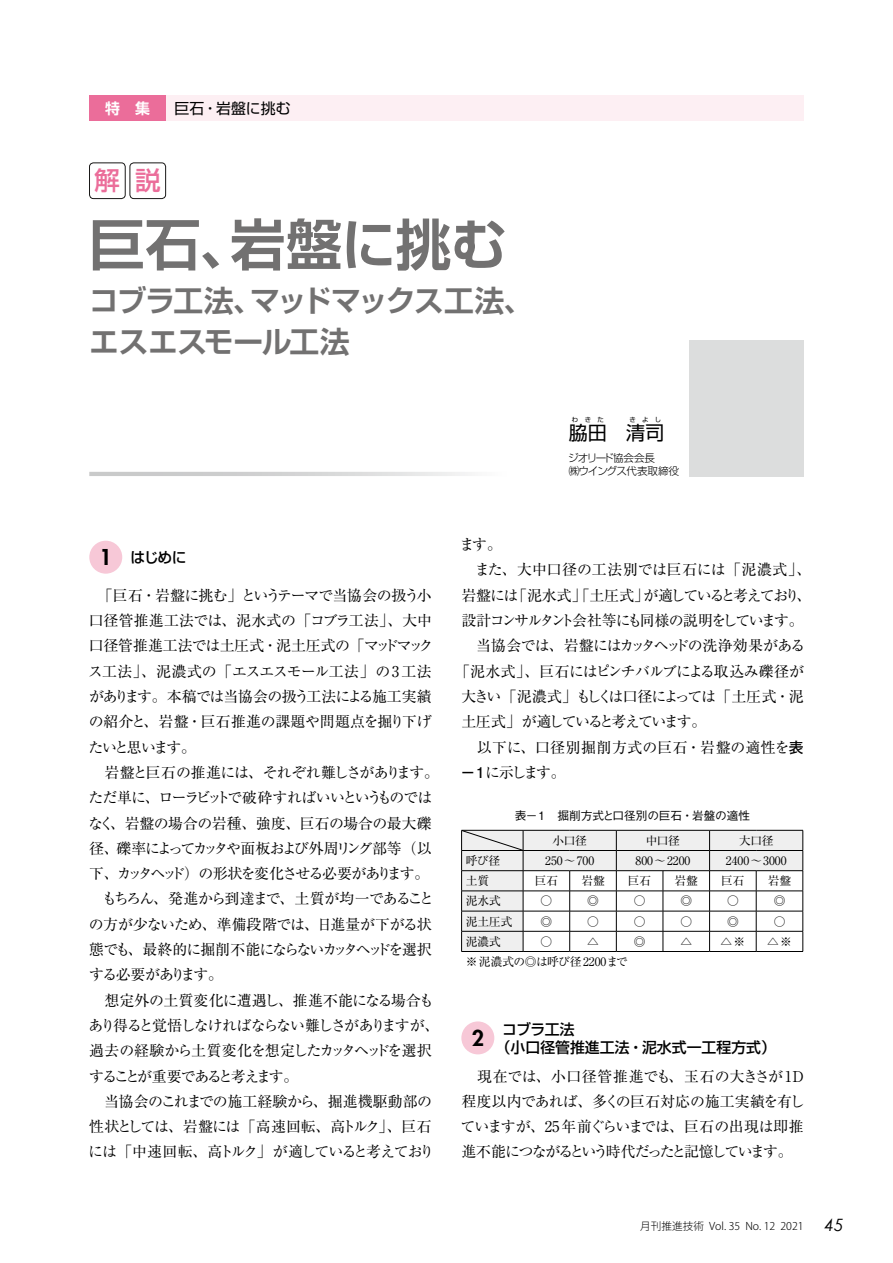
<style>
.page{position:relative;width:893px;height:1263px;background:#fff}
.page>*{position:absolute;margin:0;border:0;box-sizing:border-box;transform-origin:0 0}
.t1{font:700 55.35px "Shin Go De";letter-spacing:.005em;color:#727171}
.t2{font:700 29.7px/40.3px "Shin Go De";letter-spacing:-.045em;color:#727171}
.t3{font:500 25.5px "Shin Go Pro";color:#eb6d9a}
.t4{font:19.2px "Shin Go Pro";color:#000}
.t5{font:14.85px/25.3px "Ryumin Pro";letter-spacing:-.06em;color:#000}
.t6{font:500 14.85px/18px "Shin Go Pro";color:#000}
.t7{font:14.85px "Ryumin Pro";letter-spacing:-.09em;color:#000}
.t8{font:14.85px "Ryumin Pro";letter-spacing:-.12em;color:#000}
.t9{font:14.85px "Ryumin Pro";letter-spacing:-.115em;color:#000}
.t10{font:14.85px "Ryumin Pro";letter-spacing:.005em;color:#000}
.t11{font:14.85px "Ryumin Pro";letter-spacing:.04em;color:#000}
.t12{font:14.85px "Ryumin Pro";letter-spacing:-.135em;color:#000}
.t13{font:14.85px "Shin Go Pro";color:#000}
.t14{font:700 14.85px "Shin Go De";color:#fff}
.t15{font:11.7px "Ryumin Pro";color:#000}
.t16{font:500 11.7px "Gothic BBB Pro";color:#000}
.t17{font:300 10.65px "Koz Go Pr 6 N";color:#000}
.t18{font:300 10.65px/12.8px "Shin Go Pro";letter-spacing:-.06em;color:#000}
.t19{font:6.45px "Shin Go Pro";letter-spacing:1em;color:#000}
.s1{font-family:"Futura";font-weight:800;font-size:21.3px}
.s2{font-family:"Futo Go B101 Pro";font-weight:700}
.s3{font-family:"Century Gothic";font-weight:400;font-style:italic;font-size:16.95px}
</style>
<div class="page">
<div style="left:89px;top:541px;width:33px;height:33px;background:#f7c8d7;border-radius:50%"></div>
<div style="left:461px;top:1021px;width:33px;height:33px;background:#f7c8d7;border-radius:50%"></div>
<div style="left:89px;top:163px;width:36px;height:36px;border:1px solid #191817;border-radius:4px"></div>
<div style="left:130px;top:163px;width:36px;height:36px;border:1px solid #191817;border-radius:4px"></div>
<svg style="left:89px;top:472px;width:379px;height:4px;background:#d5d6d6"></svg>
<div style="left:689px;top:340px;width:115px;height:136px;background:#dcdddd"></div>
<div style="left:89px;top:96px;width:715px;height:25px;background:#fdeff3"></div>
<div style="left:89px;top:96px;width:77px;height:25px;background:#eb6d9a"></div>
<hr style="left:461px;top:951px;width:62px;height:1px;background:#000">
<hr style="left:523px;top:951px;width:47px;height:1px;background:#000">
<hr style="left:570px;top:951px;width:46px;height:1px;background:#000">
<hr style="left:616px;top:951px;width:47px;height:1px;background:#000">
<hr style="left:663px;top:951px;width:47px;height:1px;background:#000">
<hr style="left:710px;top:951px;width:46px;height:1px;background:#000">
<hr style="left:756px;top:951px;width:47px;height:1px;background:#000">
<svg style="left:461px;top:830px;width:343px;height:121px"></svg>
<p class="t14" style="left:105px;top:99px;width:46px">特　集</p>
<p class="t13" style="left:175px;top:96px;width:118px">巨石・岩盤に挑む</p>
<h3 class="t3" style="left:95px;top:160px;width:67px">解説</h3>
<h1 class="t1" style="left:89px;top:208px;width:419px">巨石、岩盤に挑む</h1>
<h2 class="t2" style="left:89px;top:279px;width:445px">コブラ工法、マッドマックス工法、エスエスモール工法</h2>
<p class="t19" style="left:572px;top:414px;width:33px">わきた</p>
<p class="t19" style="left:629px;top:414px;width:33px">きよし</p>
<p class="t18" style="left:568px;top:450px;width:112px">ジオリード協会会長<br>㈱ウイングス代表取締役</p>
<p class="t4" style="left:569px;top:417px;width:97px">脇田 清司</p>
<p class="t6" style="left:100px;top:546px;width:88px"><span class="s1">1</span> はじめに</p>
<p class="t5" style="left:88px;top:581px;width:353px">　「巨石・岩盤に挑む」というテーマで当協会の扱う小口径管推進工法では、泥水式の「コブラ工法」、大中口径管推進工法では土圧式・泥土圧式の「マッドマックス工法」、泥濃式の「エスエスモール工法」の3工法があります。本稿では当協会の扱う工法による施工実績の紹介と、岩盤・巨石推進の課題や問題点を掘り下げたいと思います。<br>　岩盤と巨石の推進には、それぞれ難しさがあります。ただ単に、ローラビットで破砕すればいいというものではなく、岩盤の場合の岩種、強度、巨石の場合の最大礫径、礫率によってカッタや面板および外周リング部等（以下、カッタヘッド）の形状を変化させる必要があります。　もちろん、発進から到達まで、土質が均一であることの方が少ないため、準備段階では、日進量が下がる状態でも、最終的に掘削不能にならないカッタヘッドを選択する必要があります。<br>　想定外の土質変化に遭遇し、推進不能になる場合もあり得ると覚悟しなければならない難しさがありますが、過去の経験から土質変化を想定したカッタヘッドを選択することが重要であると考えます。<br>　当協会のこれまでの施工経験から、掘進機駆動部の性状としては、岩盤には「高速回転、高トルク」、巨石には「中速回転、高トルク」が適していると考えており</p>
<p class="t5" style="left:459px;top:531px;width:44px">ます。</p>
<p class="t10" style="left:461px;top:558px;width:351px">　また、大中口径の工法別では巨石には「泥濃式」、</p>
<p class="t7" style="left:461px;top:583px;width:351px">岩盤には「泥水式」「土圧式」が適していると考えており、</p>
<p class="t8" style="left:461px;top:609px;width:344px">設計コンサルタント会社等にも同様の説明をしています。</p>
<p class="t5" style="left:461px;top:632px;width:345px">　当協会では、岩盤にはカッタヘッドの洗浄効果がある</p>
<p class="t5" style="left:455px;top:657px;width:350px">「泥水式」、巨石にはピンチバルブによる取込み礫径が</p>
<p class="t9" style="left:461px;top:685px;width:344px">大きい「泥濃式」もしくは口径によっては「土圧式・泥</p>
<p class="t12" style="left:461px;top:710px;width:247px">土圧式」が適していると考えています。</p>
<p class="t11" style="left:461px;top:735px;width:344px">　以下に、口径別掘削方式の巨石・岩盤の適性を<span class="s2">表</span></p>
<p class="t5" style="left:460px;top:759px;width:107px"><span class="s2">−1</span>に示します。</p>
<p class="t16" style="left:515px;top:806px;width:237px">表−1　掘削方式と口径別の巨石・岩盤の適性</p>
<p class="t15" style="left:552px;top:831px;width:36px">小口径</p>
<p class="t15" style="left:646px;top:831px;width:36px">中口径</p>
<p class="t15" style="left:739px;top:831px;width:36px">大口径</p>
<p class="t15" style="left:466px;top:851px;width:36px">呼び径</p>
<p class="t15" style="left:545px;top:851px;width:51px">250〜700</p>
<p class="t15" style="left:635px;top:851px;width:56px">800〜2200</p>
<p class="t15" style="left:726px;top:851px;width:62px">2400〜3000</p>
<p class="t15" style="left:466px;top:872px;width:25px">土質</p>
<p class="t15" style="left:535px;top:872px;width:25px">巨石</p>
<p class="t15" style="left:581px;top:872px;width:25px">岩盤</p>
<p class="t15" style="left:628px;top:872px;width:25px">巨石</p>
<p class="t15" style="left:675px;top:872px;width:25px">岩盤</p>
<p class="t15" style="left:721px;top:872px;width:25px">巨石</p>
<p class="t15" style="left:768px;top:872px;width:25px">岩盤</p>
<p class="t15" style="left:466px;top:892px;width:37px">泥水式</p>
<p class="t15" style="left:541px;top:892px;width:13px">○</p>
<p class="t15" style="left:587px;top:892px;width:13px">◎</p>
<p class="t15" style="left:634px;top:892px;width:13px">○</p>
<p class="t15" style="left:680px;top:892px;width:13px">◎</p>
<p class="t15" style="left:727px;top:892px;width:13px">○</p>
<p class="t15" style="left:774px;top:892px;width:13px">◎</p>
<p class="t15" style="left:466px;top:912px;width:48px">泥土圧式</p>
<p class="t15" style="left:541px;top:912px;width:13px">◎</p>
<p class="t15" style="left:587px;top:912px;width:13px">○</p>
<p class="t15" style="left:634px;top:912px;width:13px">○</p>
<p class="t15" style="left:680px;top:912px;width:13px">○</p>
<p class="t15" style="left:727px;top:912px;width:13px">◎</p>
<p class="t15" style="left:774px;top:912px;width:13px">○</p>
<p class="t15" style="left:466px;top:932px;width:37px">泥濃式</p>
<p class="t15" style="left:541px;top:932px;width:13px">○</p>
<p class="t15" style="left:587px;top:932px;width:13px">△</p>
<p class="t15" style="left:634px;top:932px;width:13px">◎</p>
<p class="t15" style="left:680px;top:932px;width:13px">△</p>
<p class="t15" style="left:720px;top:932px;width:26px">△※</p>
<p class="t15" style="left:767px;top:932px;width:26px">△※</p>
<p class="t15" style="left:466px;top:952px;width:163px">※泥濃式の◎は呼び径 2200まで</p>
<p class="t6" style="left:472px;top:1018px;width:306px;text-indent:31px">コブラ工法<br><sup>2</sup> （小口径管推進工法・泥水式一工程方式）</p>
<p class="t5" style="left:461px;top:1062px;width:346px;text-align:justify">　現在では、小口径管推進でも、玉石の大きさが 1D程度以内であれば、多くの巨石対応の施工実績を有していますが、25 年前ぐらいまでは、巨石の出現は即推進不能につながるという時代だったと記憶しています。</p>
<p class="t17" style="left:640px;top:1220px;width:205px">月刊推進技術 Vol. 35 No. 12 2021 <span class="s3">45</span></p>
</div>
